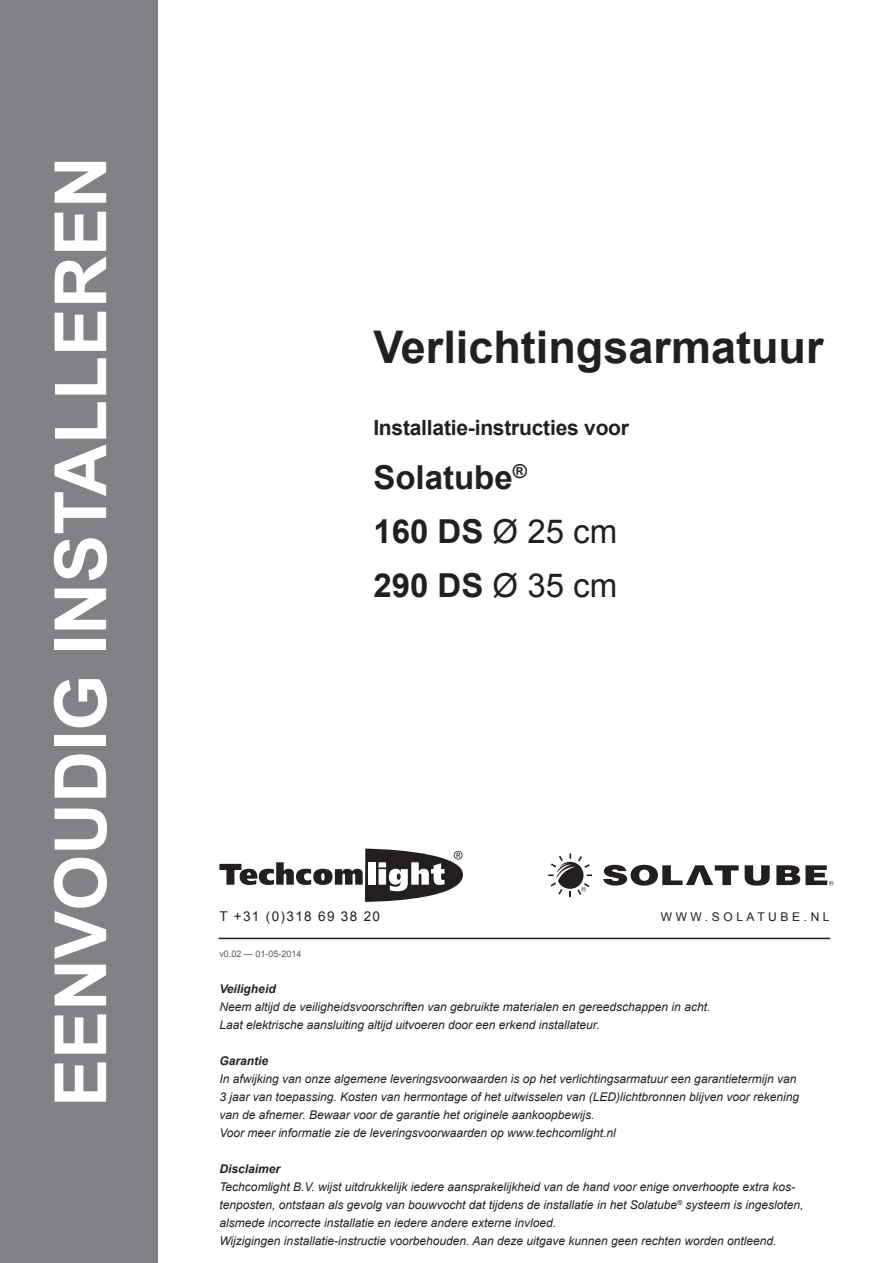
<style>
.page{position:relative;width:893px;height:1263px;background:#fff}
.page>*{position:absolute;margin:0;border:0;box-sizing:border-box;transform-origin:0 0}
.t1{font:700 72px "Arial";color:#fff}
.t2{font:700 45px "Arial";color:#231f20}
.t3{font:700 33px/54px "Arial";color:#231f20}
.t4{font:700 21px "Arial";letter-spacing:-.01em;color:#231f20}
.t5{font:13.5px "Arial";letter-spacing:.1em;color:#231f20}
.t6{font:italic 12px/18px "Arial";color:#231f20}
.t7{font:italic 700 12px "Arial";color:#231f20}
.t8{font:12px "Arial";letter-spacing:.3em;color:#231f20}
.t9{font:9px "Arial";color:#57585a}
.s1{font-weight:400}
</style>
<div class="page">
<div style="left:0;top:0;width:158px;height:1263px;background:#808285"></div>
<svg style="left:603px;top:865px;width:136px;height:20px"></svg>
<svg style="left:745px;top:865px;width:25px;height:20px"></svg>
<svg style="left:548px;top:853px;width:44px;height:44px"></svg>
<svg style="left:776px;top:865px;width:58px;height:20px"></svg>
<hr style="left:219px;top:938px;width:611px;height:1px;background:#231f20">
<svg style="left:219px;top:848px;width:244px;height:54px"></svg>
<h1 class="t1" style="left:33px;top:1107px;width:952px;rotate:-90deg">EENVOUDIG INSTALLEREN</h1>
<h2 class="t2" style="left:373px;top:317px;width:452px">Verlichtingsarmatuur</h2>
<h3 class="t4" style="left:373px;top:414px;width:257px">Installatie-instructies voor</h3>
<h3 class="t3" style="left:373px;top:452px;width:245px">Solatube<sup>®<br></sup>160 DS <span class="s1">Ø 25 cm<br></span>290 DS <span class="s1">Ø 35 cm</span></h3>
<p class="t5" style="left:219px;top:908px;width:162px">T +31 (0)318 69 38 20</p>
<p class="t9" style="left:219px;top:948px;width:84px">v0.02 — 01-05-2014</p>
<p class="t8" style="left:661px;top:909px;width:170px">WWW.SOLATUBE.NL</p>
<p class="t7" style="left:219px;top:981px;width:58px">Veiligheid</p>
<p class="t6" style="left:219px;top:998px;width:492px">Neem altijd de veiligheidsvoorschriften van gebruikte materialen en gereedschappen in acht.<br>Laat elektrische aansluiting altijd uitvoeren door een erkend installateur.</p>
<p class="t7" style="left:219px;top:1053px;width:50px">Garantie</p>
<p class="t6" style="left:219px;top:1070px;width:581px">In afwijking van onze algemene leveringsvoorwaarden is op het verlichtingsarmatuur een garantietermijn van 3 jaar van toepassing. Kosten van hermontage of het uitwisselen van (LED)lichtbronnen blijven voor rekening van de afnemer. Bewaar voor de garantie het originele aankoopbewijs.<br>Voor meer informatie zie de leveringsvoorwaarden op www.techcomlight.nl</p>
<p class="t7" style="left:219px;top:1161px;width:62px">Disclaimer</p>
<p class="t6" style="left:219px;top:1178px;width:586px">Techcomlight B.V. wijst uitdrukkelijk iedere aansprakelijkheid van de hand voor enige onverhoopte extra kos&shy;tenposten, ontstaan als gevolg van bouwvocht dat tijdens de installatie in het Solatube<sup>®</sup> systeem is ingesloten, alsmede incorrecte installatie en iedere andere externe invloed.<br>Wijzigingen installatie-instructie voorbehouden. Aan deze uitgave kunnen geen rechten worden ontleend.</p>
</div>
